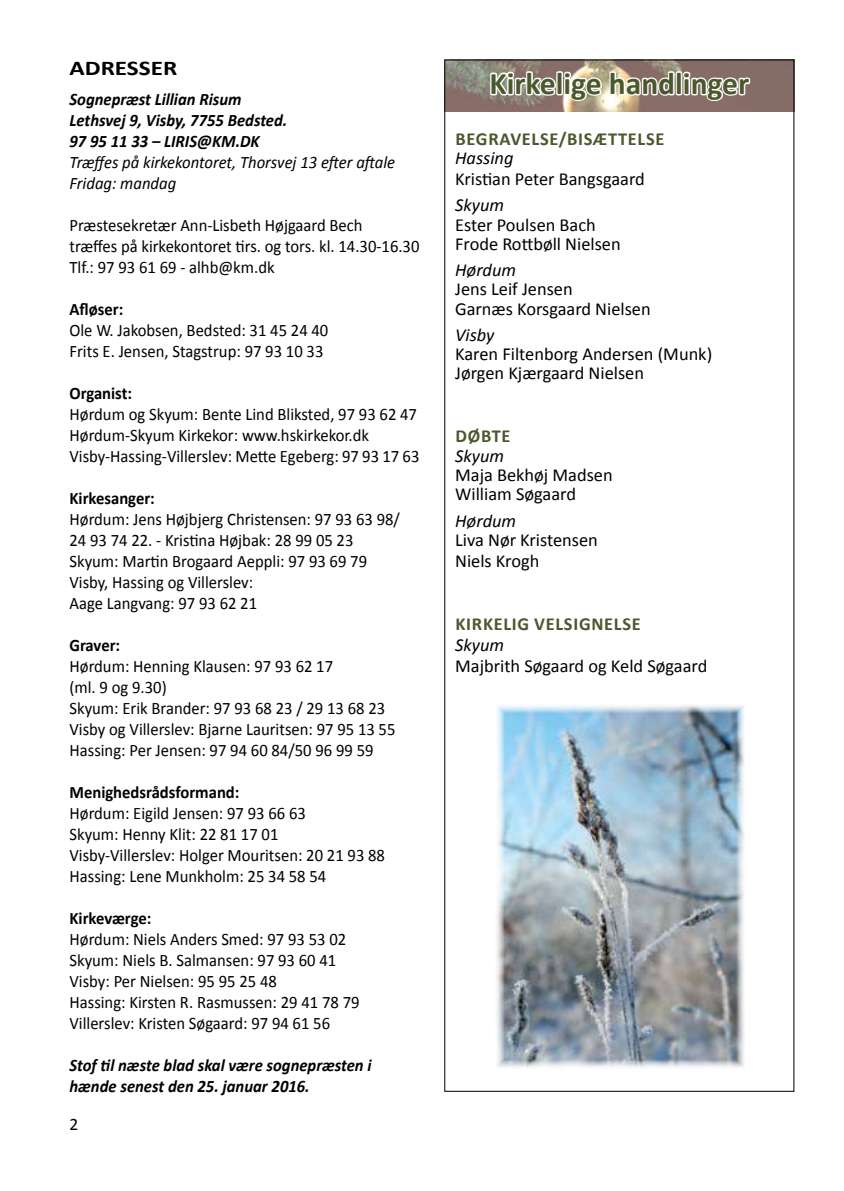
<style>
.page{position:relative;width:844px;height:1191px;background:#fff}
.page>*{position:absolute;margin:0;border:0;box-sizing:border-box;transform-origin:0 0}
.t1{font:700 31.5px "Calibri";color:#4a582d}
.t2{font:700 21px "Calibri";color:#000;scale:1.2 1}
.t3{font:18.38px/19.2px "Calibri";color:#000}
.t4{font:700 18.38px "Calibri";letter-spacing:.04em;color:#4a582d}
.t5{font:italic 18.38px "Calibri";color:#000}
.t6{font:17.5px/21px "Calibri";color:#000;scale:.95 1}
.t7{font:italic 700 17.5px/21px "Calibri";color:#000;scale:.95 1}
.t8{font:700 17.5px "Calibri";color:#000;scale:.95 1}
.t9{font:italic 17.5px/21px "Calibri";color:#000;scale:.95 1}
.t10{font:17.5px "Calibri";color:#000}
</style>
<div class="page">
<img style="left:446px;top:62px;width:346px;height:50px">
<svg style="left:488px;top:69px;width:263px;height:34px"></svg>
<img style="left:496px;top:705px;width:249px;height:363px">
<p class="t2" style="left:69px;top:55px;width:91px">ADRESSER</p>
<p class="t7" style="left:69px;top:89px;width:231px">Sognepræst Lillian Risum<br>Lethsvej 9, Visby, 7755 Bedsted.<br>97 95 11 33 – LIRIS@KM.DK</p>
<p class="t9" style="left:69px;top:151px;width:344px">Træffes på kirkekontoret, Thorsvej 13 efter aftale<br>Fridag: mandag</p>
<p class="t6" style="left:69px;top:215px;width:370px">Præstesekretær Ann-Lisbeth Højgaard Bech<br>træffes på kirkekontoret tirs. og tors. kl. 14.30-16.30<br>Tlf.: 97 93 61 69 - alhb@km.dk</p>
<p class="t8" style="left:69px;top:298px;width:58px">Afløser:</p>
<p class="t6" style="left:69px;top:320px;width:274px">Ole W. Jakobsen, Bedsted: 31 45 24 40<br>Frits E. Jensen, Stagstrup: 97 93 10 33</p>
<p class="t8" style="left:69px;top:382px;width:67px">Organist:</p>
<p class="t6" style="left:69px;top:404px;width:370px">Hørdum og Skyum: Bente Lind Bliksted, 97 93 62 47<br>Hørdum-Skyum Kirkekor: www.hskirkekor.dk<br>Visby-Hassing-Villerslev: Mette Egeberg: 97 93 17 63</p>
<p class="t8" style="left:69px;top:487px;width:91px">Kirkesanger:</p>
<p class="t6" style="left:69px;top:509px;width:349px">Hørdum: Jens Højbjerg Christensen: 97 93 63 98/ 24 93 74 22. - Kristina Højbak: 28 99 05 23<br>Skyum: Martin Brogaard Aeppli: 97 93 69 79<br>Visby, Hassing og Villerslev:<br>Aage Langvang: 97 93 62 21</p>
<p class="t8" style="left:69px;top:634px;width:55px">Graver:</p>
<p class="t6" style="left:69px;top:656px;width:344px">Hørdum: Henning Klausen: 97 93 62 17<br>(ml. 9 og 9.30)<br>Skyum: Erik Brander: 97 93 68 23 / 29 13 68 23<br>Visby og Villerslev: Bjarne Lauritsen: 97 95 13 55<br>Hassing: Per Jensen: 97 94 60 84/50 96 99 59</p>
<p class="t8" style="left:69px;top:781px;width:180px">Menighedsrådsformand:</p>
<p class="t6" style="left:69px;top:803px;width:333px">Hørdum: Eigild Jensen: 97 93 66 63<br>Skyum: Henny Klit: 22 81 17 01<br>Visby-Villerslev: Holger Mouritsen: 20 21 93 88<br>Hassing: Lene Munkholm: 25 34 58 54</p>
<p class="t8" style="left:69px;top:907px;width:88px">Kirkeværge:</p>
<p class="t6" style="left:69px;top:929px;width:307px">Hørdum: Niels Anders Smed: 97 93 53 02<br>Skyum: Niels B. Salmansen: 97 93 60 41<br>Visby: Per Nielsen: 95 95 25 48<br>Hassing: Kirsten R. Rasmussen: 29 41 78 79<br>Villerslev: Kristen Søgaard: 97 94 61 56</p>
<p class="t7" style="left:69px;top:1055px;width:319px">Stof til næste blad skal være sognepræsten i hænde senest den 25. januar 2016.</p>
<p class="t10" style="left:69px;top:1112px;width:10px">2</p>
<h1 class="t1" style="left:489px;top:63px;width:261px">Kirkelige handlinger</h1>
<p class="t4" style="left:455px;top:127px;width:44px">Begrave</p>
<p class="t4" style="left:531px;top:127px;width:124px">lse/bisættelse</p>
<p class="t5" style="left:455px;top:145px;width:60px">Hassing</p>
<p class="t3" style="left:455px;top:169px;width:191px">Kristian Peter Bangsgaard</p>
<p class="t5" style="left:455px;top:193px;width:50px">Skyum</p>
<p class="t3" style="left:455px;top:215px;width:167px">Ester Poulsen Bach<br>Frode Rottbøll Nielsen</p>
<p class="t5" style="left:455px;top:257px;width:62px">Hørdum</p>
<p class="t3" style="left:455px;top:280px;width:197px">Jens Leif Jensen<br>Garnæs Korsgaard Nielsen</p>
<p class="t5" style="left:455px;top:322px;width:41px">Visby</p>
<p class="t3" style="left:455px;top:344px;width:258px">Karen Filtenborg Andersen (Munk)<br>Jørgen Kjærgaard Nielsen</p>
<p class="t4" style="left:455px;top:424px;width:56px">DØBTE</p>
<p class="t5" style="left:455px;top:443px;width:50px">Skyum</p>
<p class="t3" style="left:455px;top:465px;width:159px">Maja Bekhøj Madsen<br>William Søgaard</p>
<p class="t5" style="left:455px;top:508px;width:62px">Hørdum</p>
<p class="t3" style="left:455px;top:529px;width:144px;line-height:21px">Liva Nør Kristensen<br>Niels Krogh</p>
<p class="t4" style="left:455px;top:612px;width:177px">Kirkelig velsignelse</p>
<p class="t5" style="left:455px;top:632px;width:50px">Skyum</p>
<p class="t3" style="left:455px;top:656px;width:253px">Majbrith Søgaard og Keld Søgaard</p>
</div>
